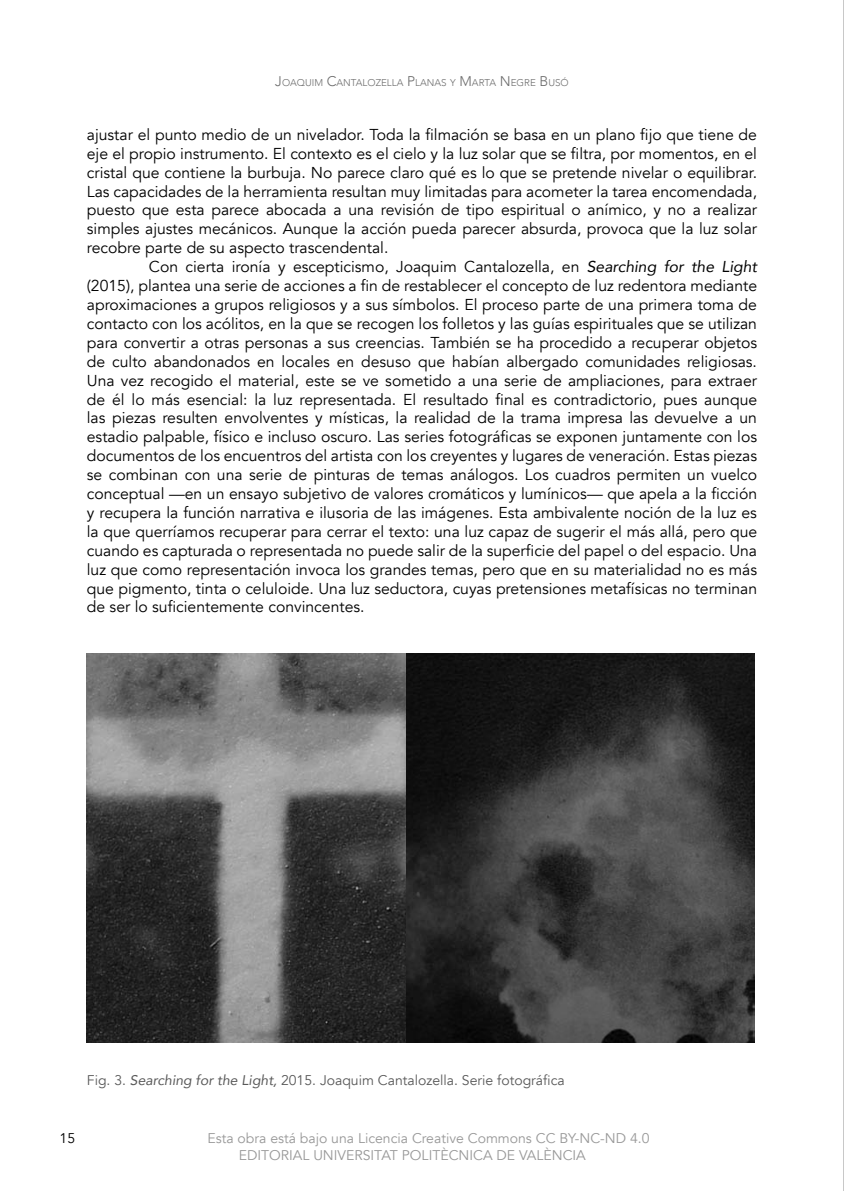
<style>
.page{position:relative;width:844px;height:1191px;background:#fff}
.page>*{position:absolute;margin:0;border:0;box-sizing:border-box;transform-origin:0 0}
.t1{font:15.75px/18.9px "Avenir";color:#000;text-align:justify}
.t2{font:14px/16.8px "Avenir";color:#989898}
.t3{font:14px "Avenir";color:#595959}
.t4{font:14px "Avenir";color:#000}
.t5{font:300 9.8px "Avenir";color:#6c6c6c}
.s1{font-size:14px}
.s2{font-style:italic}
</style>
<div class="page">
<hr style="left:843px;top:0;width:1px;height:1191px;background:#595959">
<img style="left:87px;top:653px;width:666px;height:389px">
<p class="t5" style="left:275px;top:77px;width:295px"><span class="s1">J</span>OAQUIM <span class="s1">C</span>ANTALOZELLA <span class="s1">P</span>LANAS Y <span class="s1">M</span>ARTA <span class="s1">N</span> EGRE <span class="s1">B</span>USÓ</p>
<p class="t1" style="left:87px;top:125px;width:671px">ajustar el punto medio de un nivelador. Toda la filmación se basa en un plano fijo que tiene de eje el propio instrumento. El contexto es el cielo y la luz solar que se filtra, por momentos, en el cristal que contiene la burbuja. No parece claro qué es lo que se pretende nivelar o equilibrar.<br>Las capacidades de la herramienta resultan muy limitadas para acometer la tarea encomendada, puesto que esta parece abocada a una revisión de tipo espiritual o anímico, y no a realizar simples ajustes mecánicos. Aunque la acción pueda parecer absurda, provoca que la luz solar recobre parte de su aspecto trascendental.</p>
<p class="t1" style="left:87px;top:257px;width:671px;text-indent:62px">Con cierta ironía y escepticismo, Joaquim Cantalozella, en <span class="s2">Searching for the Light </span>(2015), plantea una serie de acciones a fin de restablecer el concepto de luz redentora mediante aproximaciones a grupos religiosos y a sus símbolos. El proceso parte de una primera toma de contacto con los acólitos, en la que se recogen los folletos y las guías espirituales que se utilizan para convertir a otras personas a sus creencias. También se ha procedido a recuperar objetos de culto abandonados en locales en desuso que habían albergado comunidades religiosas.<br>Una vez recogido el material, este se ve sometido a una serie de ampliaciones, para extraer de él lo más esencial: la luz representada. El resultado final es contradictorio, pues aunque las piezas resulten envolventes y místicas, la realidad de la trama impresa las devuelve a un estadio palpable, físico e incluso oscuro. Las series fotográficas se exponen juntamente con los documentos de los encuentros del artista con los creyentes y lugares de veneración. Estas piezas se combinan con una serie de pinturas de temas análogos. Los cuadros permiten un vuelco conceptual —en un ensayo subjetivo de valores cromáticos y lumínicos— que apela a la ficción y recupera la función narrativa e ilusoria de las imágenes. Esta ambivalente noción de la luz es la que querríamos recuperar para cerrar el texto: una luz capaz de sugerir el más allá, pero que cuando es capturada o representada no puede salir de la superficie del papel o del espacio. Una luz que como representación invoca los grandes temas, pero que en su materialidad no es más que pigmento, tinta o celuloide. Una luz seductora, cuyas pretensiones metafísicas no terminan de ser lo suficientemente convincentes.</p>
<p class="t3" style="left:87px;top:1071px;width:479px">Fig. 3. <span class="s2">Searching for the Light,</span> 2015. Joaquim Cantalozella. Serie fotográfica</p>
<p class="t4" style="left:60px;top:1129px;width:17px">15</p>
<p class="t2" style="left:239px;top:1130px;width:412px;text-indent:-31px">Esta obra está bajo una Licencia Creative Commons CC BY-NC-ND 4.0<br>EDITORIAL UNIVERSITAT POLITÈCNICA DE VALÈNCIA</p>
</div>
